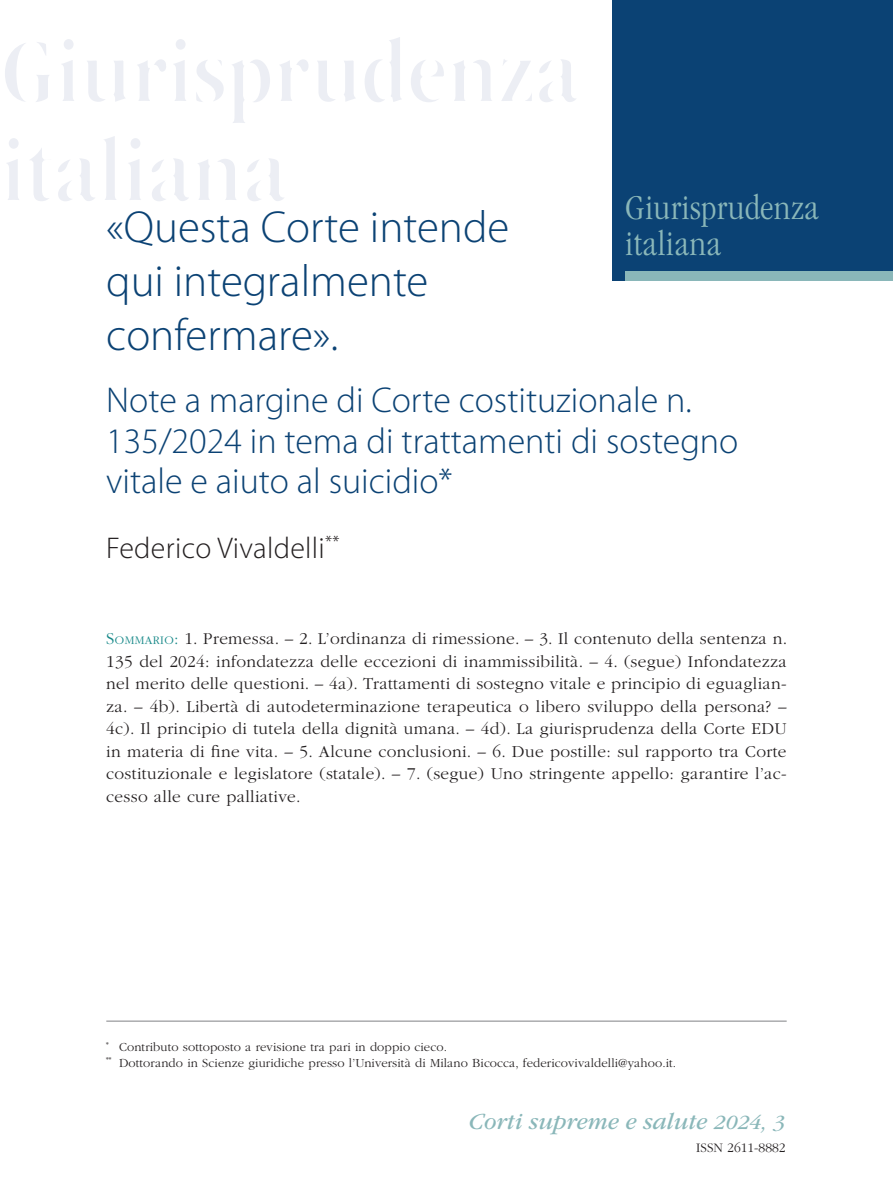
<style>
.page{position:relative;width:893px;height:1191px;background:#fff}
.page>*{position:absolute;margin:0;border:0;box-sizing:border-box;transform-origin:0 0}
.Titolo{font:300 45px/54px "Myriad Pro";color:#0b4274}
.sottotitolo{font:300 36px/40.5px "Myriad Pro";color:#0b4274}
.t1{font:300 condensed 36px/36px "ITC Garamond Std";letter-spacing:.01em;color:#8ab7b9}
.autore{font:300 30px "Myriad Pro";letter-spacing:.01em;color:#231f20}
.sommario{font:italic 24px "ITC Garamond Std";color:#8ab7b9}
.sommario-2{font:300 17.25px/22.5px "ITC Garamond Std";letter-spacing:.02em;color:#231f20;text-align:justify}
.t2{font:300 13.5px "ITC Garamond Std";color:#231f20}
.note{font:300 12.75px "ITC Garamond Std";letter-spacing:.01em;color:#231f20}
.note_extra{font:300 12.75px "ITC Garamond Std";letter-spacing:.01em;color:#231f20}
.s1{color:#168888}
.s2{font-size:12.15px;color:#168888}
.s3{font-size:21px}
</style>
<div class="page">
<div style="left:612px;top:0;width:281px;height:281px;background:#0b4274"></div>
<div style="left:625px;top:271px;width:268px;height:10px;background:#8ab7b9"></div>
<hr style="left:106px;top:1020px;width:681px;height:1px;background:#808285">
<h2 class="t1" style="left:625px;top:190px;width:195px">Giurisprudenza italiana</h2>
<p class="Titolo" style="left:106px;top:201px;width:405px">«Questa Corte intende qui integralmente confermare».</p>
<p class="sottotitolo" style="left:106px;top:380px;width:633px">Note a margine di Corte costituzionale n.<br>135/2024 in tema di trattamenti di sostegno vitale e aiuto al suicidio*</p>
<p class="autore" style="left:106px;top:531px;width:235px">Federico Vivaldelli<sup>**</sup></p>
<p class="sommario-2" style="left:106px;top:628px;width:682px"><span class="s1">S</span><span class="s2">OMMARIO</span><span class="s1">:</span> 1. Premessa. – 2. L’ordinanza di rimessione. – 3. Il contenuto della sentenza n.<br>135 del 2024: infondatezza delle eccezioni di inammissibilità. – 4. (segue) Infondatezza nel merito delle questioni. – 4a). Trattamenti di sostegno vitale e principio di eguaglian&shy;za. – 4b). Libertà di autodeterminazione terapeutica o libero sviluppo della persona? – 4c). Il principio di tutela della dignità umana. – 4d). La giurisprudenza della Corte EDU in materia di fine vita. – 5. Alcune conclusioni. – 6. Due postille: sul rapporto tra Corte costituzionale e legislatore (statale). – 7. (segue) Uno stringente appello: garantire l’ac&shy;cesso alle cure palliative.</p>
<p class="note_extra" style="left:106px;top:1040px;width:342px"><sup>*</sup> Contributo sottoposto a revisione tra pari in doppio cieco.</p>
<p class="note" style="left:106px;top:1055px;width:571px"><sup>**</sup> Dottorando in Scienze giuridiche presso l’Università di Milano Bicocca, federicovivaldelli@yahoo.it.</p>
<p class="sommario" style="left:469px;top:1108px;width:318px">Corti supreme e salute <span class="s3">2024, 3</span></p>
<p class="t2" style="left:696px;top:1140px;width:91px">ISSN 2611-8882</p>
</div>
